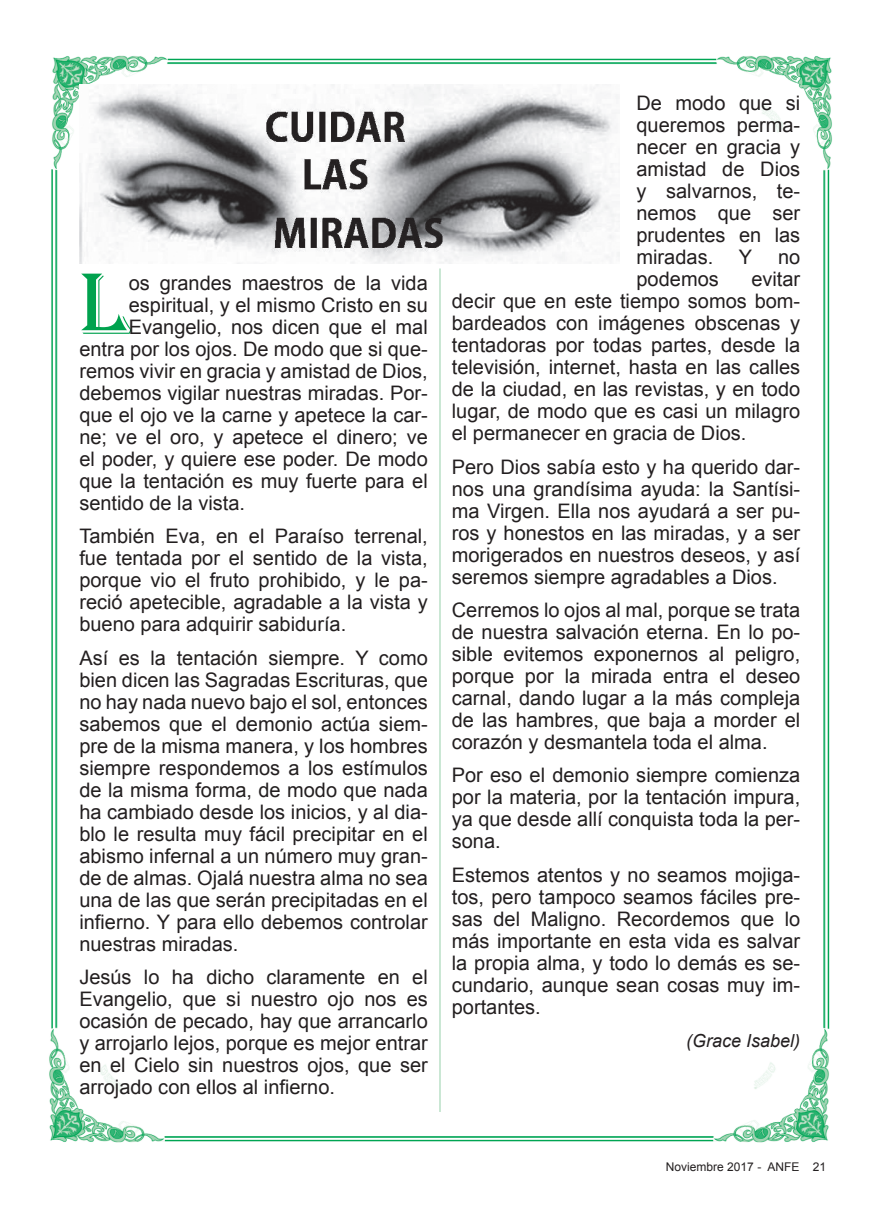
<style>
.page{position:relative;width:879px;height:1219px;background:#fff}
.page>*{position:absolute;margin:0;border:0;box-sizing:border-box;transform-origin:0 0}
.t1{font:90.2px "Algerian D";color:#00a24e}
.t2{font:20px/22px "Arial";color:#231f20;text-align:justify}
.t3{font:italic 18px "Arial";color:#231f20}
.t4{font:12px "Arial";color:#231f20}
</style>
<div class="page">
<img style="left:49px;top:55px;width:783px;height:1088px">
<img style="left:79px;top:84px;width:540px;height:180px">
<hr style="left:439px;top:268px;width:1px;height:844px;background:#96d0ab">
<h1 class="t1" style="left:79px;top:254px;width:51px">L</h1>
<p class="t2" style="left:129px;top:272px;width:300px">os grandes maestros de la vida</p>
<p class="t2" style="left:129px;top:294px;width:300px">espiritual, y el mismo Cristo en su</p>
<p class="t2" style="left:129px;top:316px;width:300px">Evangelio, nos dicen que el mal</p>
<p class="t2" style="left:79px;top:338px;width:350px">entra por los ojos. De modo que si que-</p>
<p class="t2" style="left:79px;top:360px;width:350px">remos vivir en gracia y amistad de Dios,</p>
<p class="t2" style="left:79px;top:382px;width:350px">debemos vigilar nuestras miradas. Por-</p>
<p class="t2" style="left:79px;top:404px;width:350px">que el ojo ve la carne y apetece la car-</p>
<p class="t2" style="left:79px;top:426px;width:350px">ne; ve el oro, y apetece el dinero; ve</p>
<p class="t2" style="left:79px;top:448px;width:350px">el poder, y quiere ese poder. De modo</p>
<p class="t2" style="left:79px;top:470px;width:350px">que la tentación es muy fuerte para el</p>
<p class="t2" style="left:79px;top:492px;width:167px">sentido de la vista.</p>
<p class="t2" style="left:79px;top:525px;width:350px">También Eva, en el Paraíso terrenal, fue tentada por el sentido de la vista, porque vio el fruto prohibido, y le pa&shy;reció apetecible, agradable a la vista y bueno para adquirir sabiduría.</p>
<p class="t2" style="left:79px;top:647px;width:350px">Así es la tentación siempre. Y como bien dicen las Sagradas Escrituras, que no hay nada nuevo bajo el sol, entonces sabemos que el demonio actúa siem&shy;pre de la misma manera, y los hombres siempre respondemos a los estímulos de la misma forma, de modo que nada ha cambiado desde los inicios, y al dia&shy;blo le resulta muy fácil precipitar en el abismo infernal a un número muy gran&shy;de de almas. Ojalá nuestra alma no sea una de las que serán precipitadas en el infierno. Y para ello debemos controlar nuestras miradas.</p>
<p class="t2" style="left:79px;top:966px;width:350px">Jesús lo ha dicho claramente en el Evangelio, que si nuestro ojo nos es ocasión de pecado, hay que arrancarlo y arrojarlo lejos, porque es mejor entrar en el Cielo sin nuestros ojos, que ser arrojado con ellos al infierno.</p>
<p class="t2" style="left:636px;top:92px;width:165px">De modo que si queremos perma&shy;necer en gracia y amistad de Dios y salvarnos, te&shy;nemos que ser prudentes en las miradas.</p>
<p class="t2" style="left:739px;top:246px;width:15px">Y</p>
<p class="t2" style="left:778px;top:246px;width:24px">no</p>
<p class="t2" style="left:452px;top:268px;width:350px;text-indent:299px">evitar decir que en este tiempo somos bom&shy;bardeados con imágenes obscenas y tentadoras por todas partes, desde la televisión, internet, hasta en las calles de la ciudad, en las revistas, y en todo lugar, de modo que es casi un milagro el permanecer en gracia de Dios.</p>
<p class="t2" style="left:452px;top:456px;width:350px">Pero Dios sabía esto y ha querido dar&shy;nos una grandísima ayuda: la Santísi&shy;ma Virgen. Ella nos ayudará a ser pu&shy;ros y honestos en las miradas, y a ser morigerados en nuestros deseos, y así seremos siempre agradables a Dios.</p>
<p class="t2" style="left:452px;top:599px;width:350px">Cerremos lo ojos al mal, porque se trata de nuestra salvación eterna. En lo po&shy;sible evitemos exponernos al peligro, porque por la mirada entra el deseo carnal, dando lugar a la más compleja de las hambres, que baja a morder el corazón y desmantela toda el alma.</p>
<p class="t2" style="left:452px;top:764px;width:350px">Por eso el demonio siempre comienza por la materia, por la tentación impura, ya que desde allí conquista toda la per&shy;sona.</p>
<p class="t2" style="left:452px;top:864px;width:350px">Estemos atentos y no seamos mojiga&shy;tos, pero tampoco seamos fáciles pre&shy;sas del Maligno. Recordemos que lo más importante en esta vida es salvar la propia alma, y todo lo demás es se&shy;cundario, aunque sean cosas muy im&shy;portantes.</p>
<p class="t3" style="left:686px;top:1029px;width:116px">(Grace Isabel)</p>
<p class="t2" style="left:636px;top:268px;width:84px">podemos</p>
<p class="t4" style="left:666px;top:1159px;width:162px">Noviembre 2017 - ANFE 21</p>
</div>
